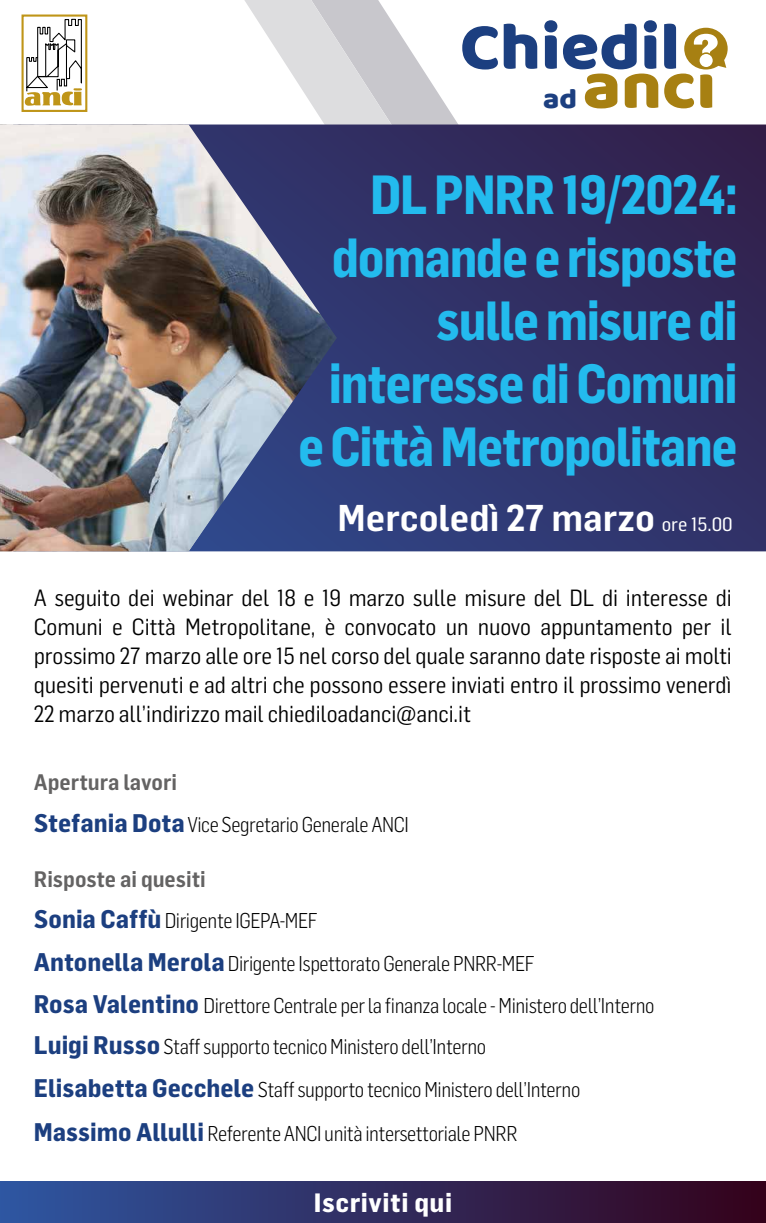
<style>
.page{position:relative;width:766px;height:1223px;background:#fff}
.page>*{position:absolute;margin:0;border:0;box-sizing:border-box;transform-origin:0 0}
.t1{font:67.5px "Baloo Tammudu";color:#1c3f80;scale:1.04 1}
.t2{font:700 54px/63px "Flama Semicondensed";letter-spacing:-.025em;color:#23bbee;text-align:right;scale:.92 1}
.t3{font:600 36.6px "Flama Semicondensed";color:#fff;scale:1.04 1}
.t4{font:28.9px "Baloo Tammudu";color:#1c3f80;scale:1.04 1}
.t5{font:700 26px "Flama Semicondensed";letter-spacing:.02em;color:#fff}
.t6{font:23px/29px "Flama Semicondensed";letter-spacing:-.005em;color:#000;text-align:justify}
.t7{font:600 22px "Flama Semicondensed";color:#646363}
.t8{font:300 21px/42.1px "Flama Semicondensed";letter-spacing:-.02em;color:#000;scale:.96 1}
.s1{font-family:"Flama Semicondensed Basic";font-weight:400;font-size:19px}
.s2{font-weight:700;font-size:25px;color:#1c3f80}
</style>
<div class="page">
<svg style="left:430px;top:81px;width:28px;height:43px"></svg>
<svg style="left:244px;top:0;width:186px;height:124px"></svg>
<svg style="left:337px;top:124px;width:428px;height:427px;background:#303065"></svg>
<svg style="left:584px;top:73px;width:33px;height:35px"></svg>
<svg style="left:624px;top:73px;width:34px;height:35px"></svg>
<svg style="left:664px;top:28px;width:63px;height:80px"></svg>
<div style="left:699px;top:54px;width:13px;height:13px;background:#fff;border-radius:50%"></div>
<div style="left:22px;top:15px;width:65px;height:97px;background:#fff;border:2px solid #bf9518"></div>
<svg style="left:25px;top:18px;width:57px;height:88px"></svg>
<div style="left:0;top:1181px;width:765px;height:41px;background:linear-gradient(to right,#2e57a2,#34011a)"></div>
<img style="left:0;top:124px;width:337px;height:427px">
<h1 class="t1" style="left:459px;top:5px;width:213px">Chiedil</h1>
<h3 class="t4" style="left:543px;top:81px;width:34px">ad</h3>
<h2 class="t2" style="left:298px;top:161px;width:479px">DL PNRR 19/2024: domande e risposte sulle misure di interesse di Comuni e Città Metropolitane</h2>
<h3 class="t3" style="left:337px;top:494px;width:381px">Mercoledì 27 marzo <span class="s1">ore 15.00</span></h3>
<p class="t6" style="left:34px;top:582px;width:699px">A seguito dei webinar del 18 e 19 marzo sulle misure del DL di interesse di Comuni e Città Metropolitane, è convocato un nuovo appuntamento per il prossimo 27 marzo alle ore 15 nel corso del quale saranno date risposte ai molti quesiti pervenuti e ad altri che possono essere inviati entro il prossimo venerdì 22 marzo all’indirizzo mail chiediloadanci@anci.it</p>
<p class="t7" style="left:34px;top:768px;width:145px">Apertura lavori</p>
<p class="t8" style="left:34px;top:802px;width:392px"><span class="s2">Stefania Dota</span>Vice Segretario Generale ANCI</p>
<p class="t7" style="left:34px;top:864px;width:173px">Risposte ai quesiti</p>
<p class="t8" style="left:34px;top:898px;width:648px"><span class="s2">Sonia Caffù</span> Dirigente IGEPA-MEF<br><span class="s2">Antonella Merola</span> Dirigente Ispettorato Generale PNRR-MEF<br><span class="s2">Rosa Valentino</span> Direttore Centrale per la finanza locale - Ministero dell’Interno <span class="s2">Luigi Russo</span> Staff supporto tecnico Ministero dell’Interno</p>
<p class="t8" style="left:34px;top:1067px;width:570px;line-height:43.2px"><span class="s2">Elisabetta Gecchele</span> Staff supporto tecnico Ministero dell’Interno<br><span class="s2">Massimo Allulli</span> Referente ANCI unità intersettoriale PNRR</p>
<p class="t5" style="left:314px;top:1185px;width:140px">Iscriviti qui</p>
</div>
